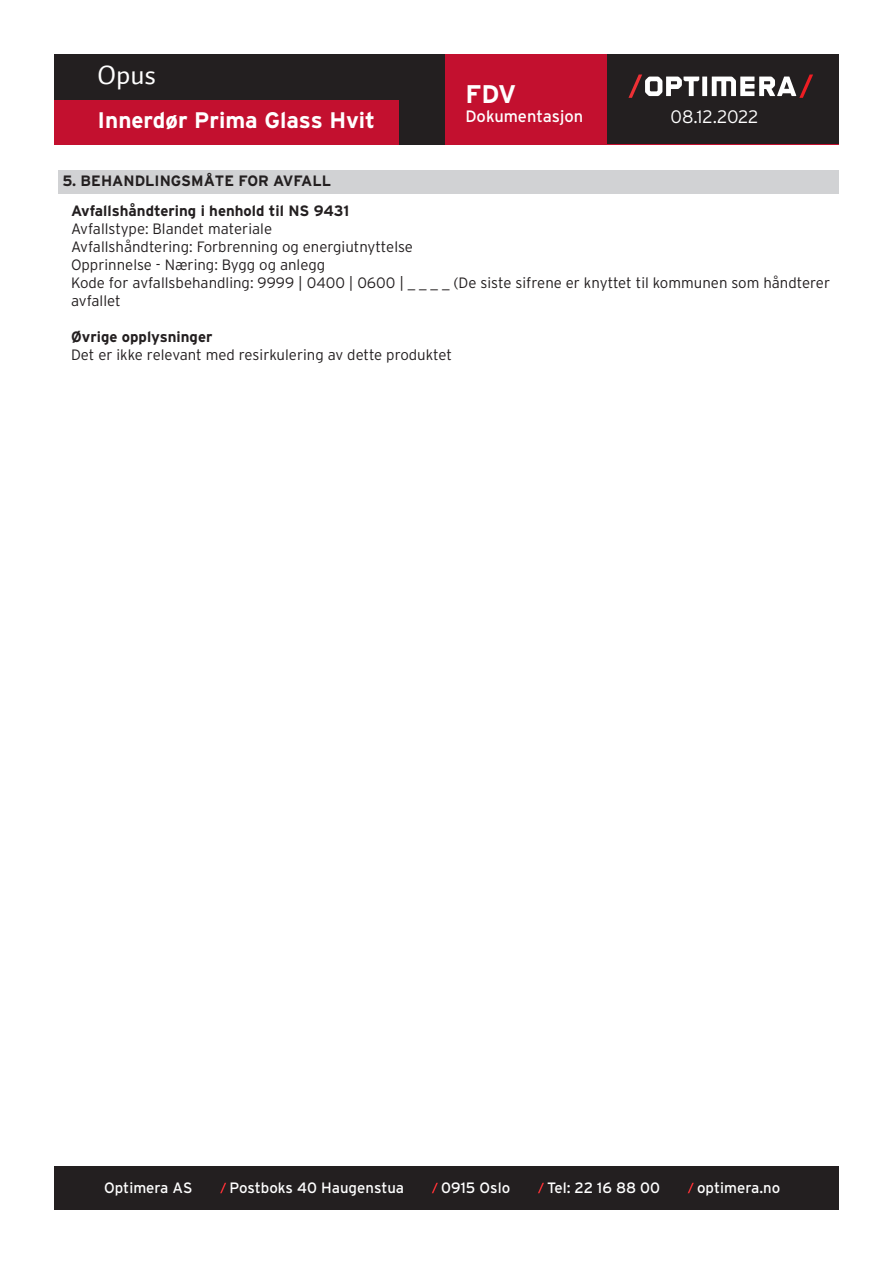
<style>
.page{position:relative;width:893px;height:1263px;background:#fff}
.page>*{position:absolute;margin:0;border:0;box-sizing:border-box;transform-origin:0 0}
.t1{font:27px "Auto 1";color:#fff}
.t2{font:700 25.5px "Interstate";color:#fff}
.t3{font:700 22.5px "Interstate";color:#fff}
.t4{font:300 18px "Interstate";letter-spacing:-.02em;color:#fff}
.t5{font:16.5px "Interstate";color:#fff}
.t6{font:300 15px/18px "Interstate";color:#231f20}
.t7{font:700 15px "Interstate";color:#231f20}
.t8{font:15px "Interstate";color:#fff}
</style>
<div class="page">
<div style="left:54px;top:99px;width:785px;height:45px;background:#c3102f"></div>
<div style="left:54px;top:54px;width:785px;height:45px;background:#231f20"></div>
<div style="left:54px;top:1166px;width:785px;height:44px;background:#231f20"></div>
<svg style="left:220px;top:1183px;width:6px;height:10px"></svg>
<svg style="left:432px;top:1183px;width:6px;height:10px"></svg>
<svg style="left:538px;top:1183px;width:6px;height:10px"></svg>
<svg style="left:688px;top:1183px;width:6px;height:10px"></svg>
<div style="left:446px;top:60px;width:393px;height:84px;background:#231f20"></div>
<div style="left:702px;top:77px;width:5px;height:19px;background:#fff"></div>
<svg style="left:712px;top:75px;width:101px;height:23px"></svg>
<svg style="left:628px;top:75px;width:71px;height:23px"></svg>
<div style="left:444px;top:54px;width:163px;height:90px;background:#c3102f"></div>
<div style="left:399px;top:54px;width:45px;height:90px;background:#231f20"></div>
<div style="left:58px;top:170px;width:781px;height:23px;background:#d1d2d4"></div>
<h1 class="t1" style="left:98px;top:58px;width:60px">Opus</h1>
<h3 class="t3" style="left:98px;top:107px;width:279px">Innerdør Prima Glass Hvit</h3>
<p class="t7" style="left:63px;top:172px;width:270px">5. BEHANDLINGSMÅTE FOR AVFALL</p>
<h2 class="t2" style="left:465px;top:79px;width:53px">FDV</h2>
<p class="t5" style="left:465px;top:107px;width:119px">Dokumentasjon</p>
<p class="t4" style="left:670px;top:107px;width:89px">08.12.2022</p>
<p class="t7" style="left:71px;top:202px;width:280px">Avfallshåndtering i henhold til NS 9431</p>
<p class="t6" style="left:71px;top:220px;width:761px">Avfallstype: Blandet materiale<br>Avfallshåndtering: Forbrenning og energiutnyttelse<br>Opprinnelse - Næring: Bygg og anlegg<br>Kode for avfallsbehandling: 9999 | 0400 | 0600 | _ _ _ _ (De siste sifrene er knyttet til kommunen som håndterer avfallet</p>
<p class="t7" style="left:71px;top:328px;width:143px">Øvrige opplysninger</p>
<p class="t6" style="left:71px;top:346px;width:382px">Det er ikke relevant med resirkulering av dette produktet</p>
<p class="t8" style="left:104px;top:1179px;width:90px">Optimera AS</p>
<p class="t8" style="left:230px;top:1179px;width:176px">Postboks 40 Haugenstua</p>
<p class="t8" style="left:441px;top:1179px;width:71px">0915 Oslo</p>
<p class="t8" style="left:547px;top:1179px;width:114px">Tel: 22 16 88 00</p>
<p class="t8" style="left:697px;top:1179px;width:85px">optimera.no</p>
</div>
